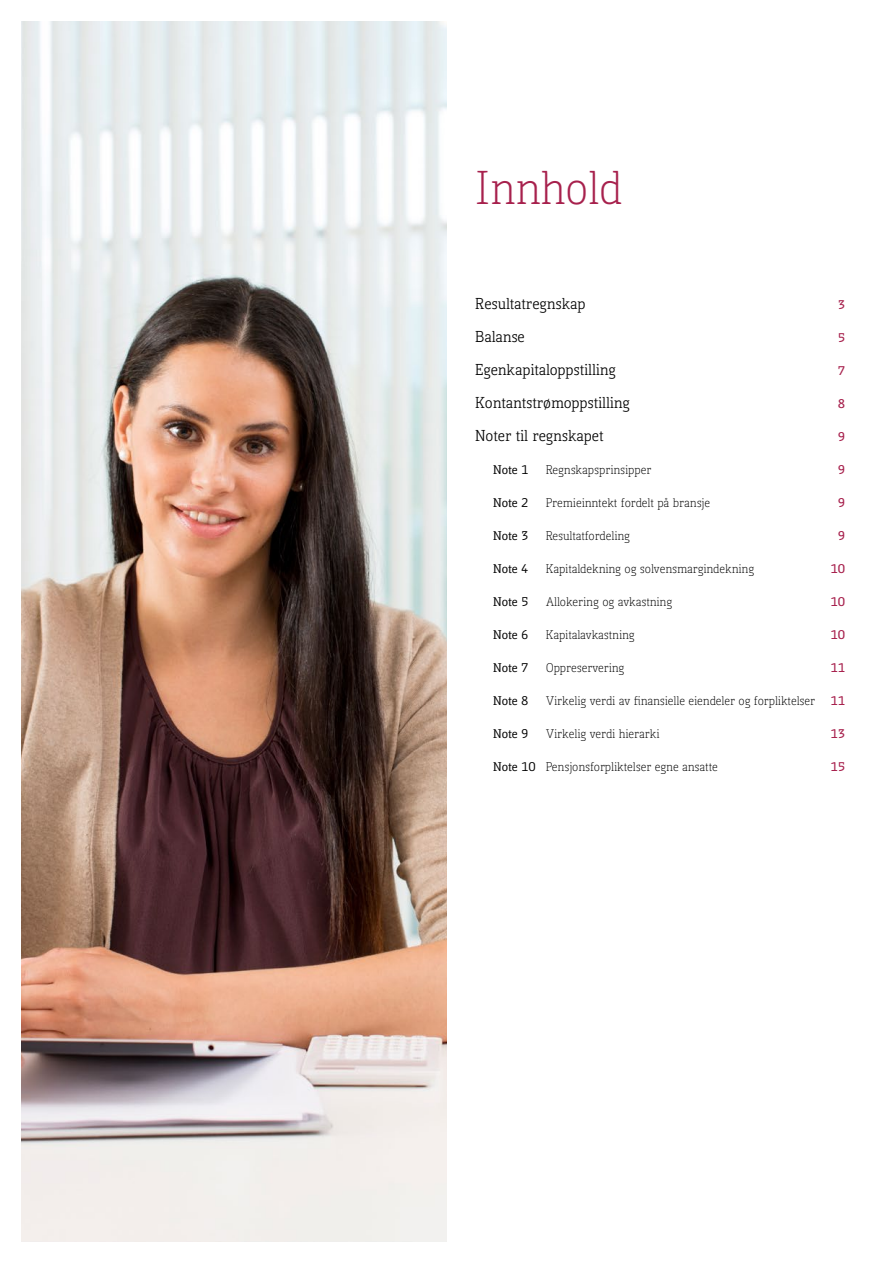
<style>
.page{position:relative;width:893px;height:1263px;background:#fff}
.page>*{position:absolute;margin:0;border:0;box-sizing:border-box;transform-origin:0 0}
.t1{font:300 45px "Kofi Pure Serif";color:#a7214d}
.t2{font:15px "Kofi Pure Serif";color:#000}
.t3{font:300 12px "Kofi Pure Serif";color:#000}
.t4{font:500 12px "Kofi Pure Serif";color:#000}
.t5{font:700 12px "Kofi Pure Serif";color:#a7214d}
.s1{font-weight:500}
</style>
<div class="page">
<img style="left:21px;top:21px;width:425px;height:1221px">
<h1 class="t1" style="left:475px;top:161px;width:148px">Innhold</h1>
<p class="t2" style="left:475px;top:294px;width:112px">Resultatregnskap</p>
<p class="t5" style="left:838px;top:297px;width:9px">3</p>
<p class="t2" style="left:475px;top:327px;width:51px">Balanse</p>
<p class="t5" style="left:838px;top:330px;width:9px">5</p>
<p class="t2" style="left:475px;top:360px;width:142px">Egenkapitaloppstilling</p>
<p class="t5" style="left:838px;top:363px;width:9px">7</p>
<p class="t2" style="left:475px;top:393px;width:156px">Kontantstrømoppstilling</p>
<p class="t5" style="left:838px;top:396px;width:9px">8</p>
<p class="t2" style="left:475px;top:426px;width:130px">Noter til regnskapet</p>
<p class="t5" style="left:838px;top:429px;width:9px">9</p>
<p class="t4" style="left:493px;top:462px;width:37px">Note 1</p>
<p class="t3" style="left:546px;top:463px;width:107px">Regnskapsprinsipper</p>
<p class="t5" style="left:838px;top:462px;width:9px">9</p>
<p class="t4" style="left:493px;top:495px;width:37px">Note 2</p>
<p class="t3" style="left:546px;top:496px;width:166px">Premieinntekt fordelt på bransje</p>
<p class="t5" style="left:838px;top:495px;width:9px">9</p>
<p class="t4" style="left:493px;top:528px;width:37px">Note 3</p>
<p class="t3" style="left:546px;top:529px;width:86px">Resultatfordeling</p>
<p class="t5" style="left:838px;top:528px;width:9px">9</p>
<p class="t4" style="left:493px;top:561px;width:37px">Note 4</p>
<p class="t3" style="left:546px;top:562px;width:210px">Kapitaldekning og solvensmargindekning</p>
<p class="t5" style="left:830px;top:561px;width:16px">10</p>
<p class="t4" style="left:493px;top:594px;width:37px">Note 5</p>
<p class="t3" style="left:546px;top:595px;width:128px">Allokering og avkastning</p>
<p class="t5" style="left:830px;top:594px;width:16px">10</p>
<p class="t4" style="left:493px;top:627px;width:37px">Note 6</p>
<p class="t3" style="left:546px;top:628px;width:90px">Kapitalavkastning</p>
<p class="t5" style="left:830px;top:627px;width:16px">10</p>
<p class="t4" style="left:493px;top:660px;width:37px">Note 7</p>
<p class="t3" style="left:546px;top:661px;width:80px">Oppreservering</p>
<p class="t5" style="left:830px;top:660px;width:16px">11</p>
<p class="t4" style="left:493px;top:693px;width:37px">Note 8</p>
<p class="t3" style="left:546px;top:694px;width:271px">Virkelig verdi av finansielle eiendeler og forpliktelser</p>
<p class="t5" style="left:830px;top:693px;width:16px">11</p>
<p class="t4" style="left:493px;top:726px;width:37px">Note 9</p>
<p class="t3" style="left:546px;top:727px;width:115px">Virkelig verdi hierarki</p>
<p class="t5" style="left:830px;top:726px;width:16px">13</p>
<p class="t3" style="left:493px;top:760px;width:226px"><span class="s1">Note 10</span> Pensjonsforpliktelser egne ansatte</p>
<p class="t5" style="left:830px;top:759px;width:16px">15</p>
</div>
